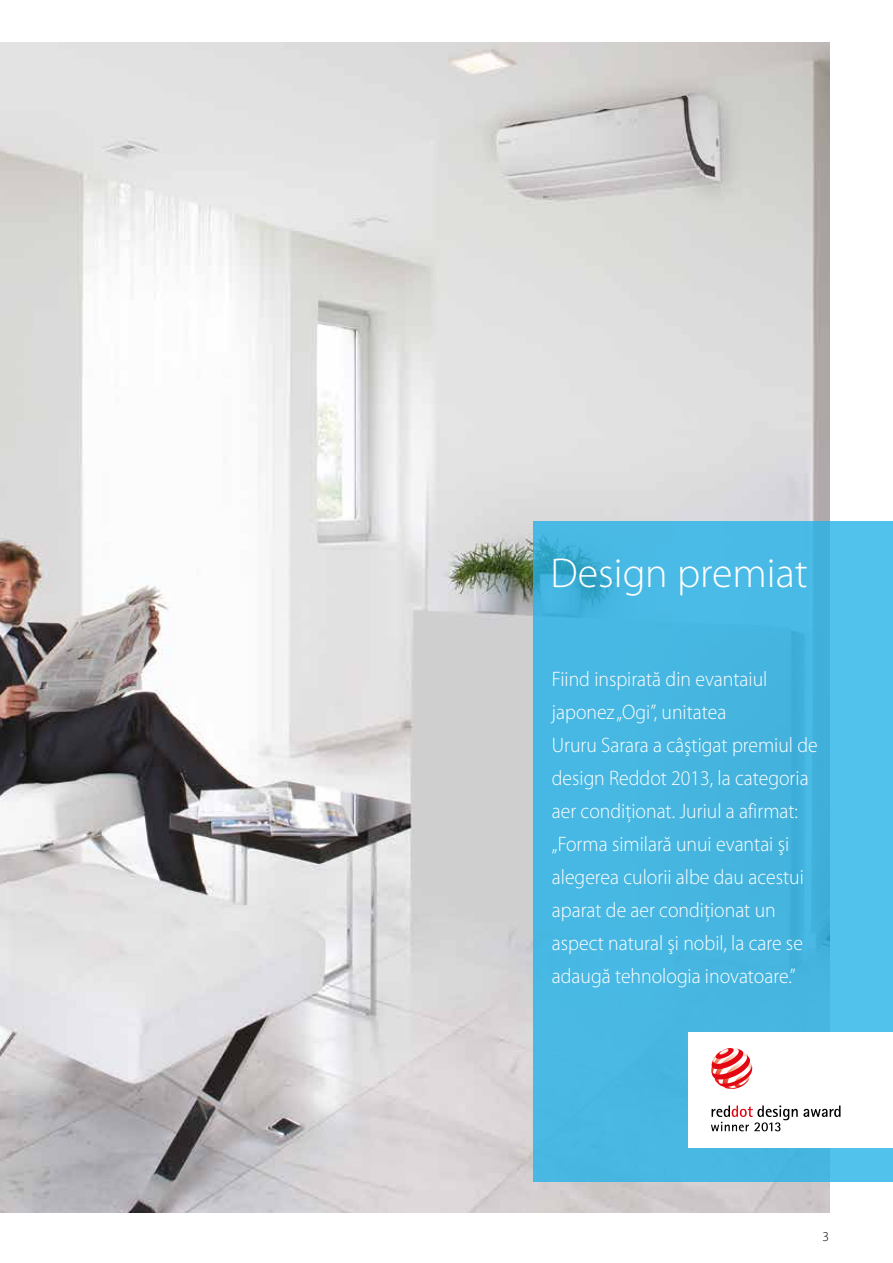
<style>
.page{position:relative;width:893px;height:1263px;background:#fff}
.page>*{position:absolute;margin:0;border:0;box-sizing:border-box;transform-origin:0 0}
.t1{font:300 42px "Myriad Pro";color:#fff}
.t2{font:300 21px/33px "Myriad Pro";color:#fff;scale:.94 1}
.t3{font:300 13.5px "Myriad Pro";color:#000}
</style>
<div class="page">
<img style="left:0;top:43px;width:829px;height:1170px">
<div style="left:533px;top:521px;width:360px;height:660px;background:#47b8e3"></div>
<div style="left:689px;top:1033px;width:204px;height:115px;background:#fff"></div>
<svg style="left:711px;top:1105px;width:129px;height:26px"></svg>
<svg style="left:711px;top:1048px;width:41px;height:41px"></svg>
<h1 class="t1" style="left:550px;top:550px;width:259px">Design premiat</h1>
<p class="t2" style="left:552px;top:663px;width:284px">Fiind inspirată din evantaiul japonez „Ogi”, unitatea<br>Ururu Sarara a câştigat premiul de design Reddot 2013, la categoria aer condiţionat. Juriul a afirmat: „Forma similară unui evantai şi alegerea culorii albe dau acestui aparat de aer condiţionat un aspect natural şi nobil, la care se adaugă tehnologia inovatoare.”</p>
<p class="t3" style="left:823px;top:1229px;width:8px">3</p>
</div>
